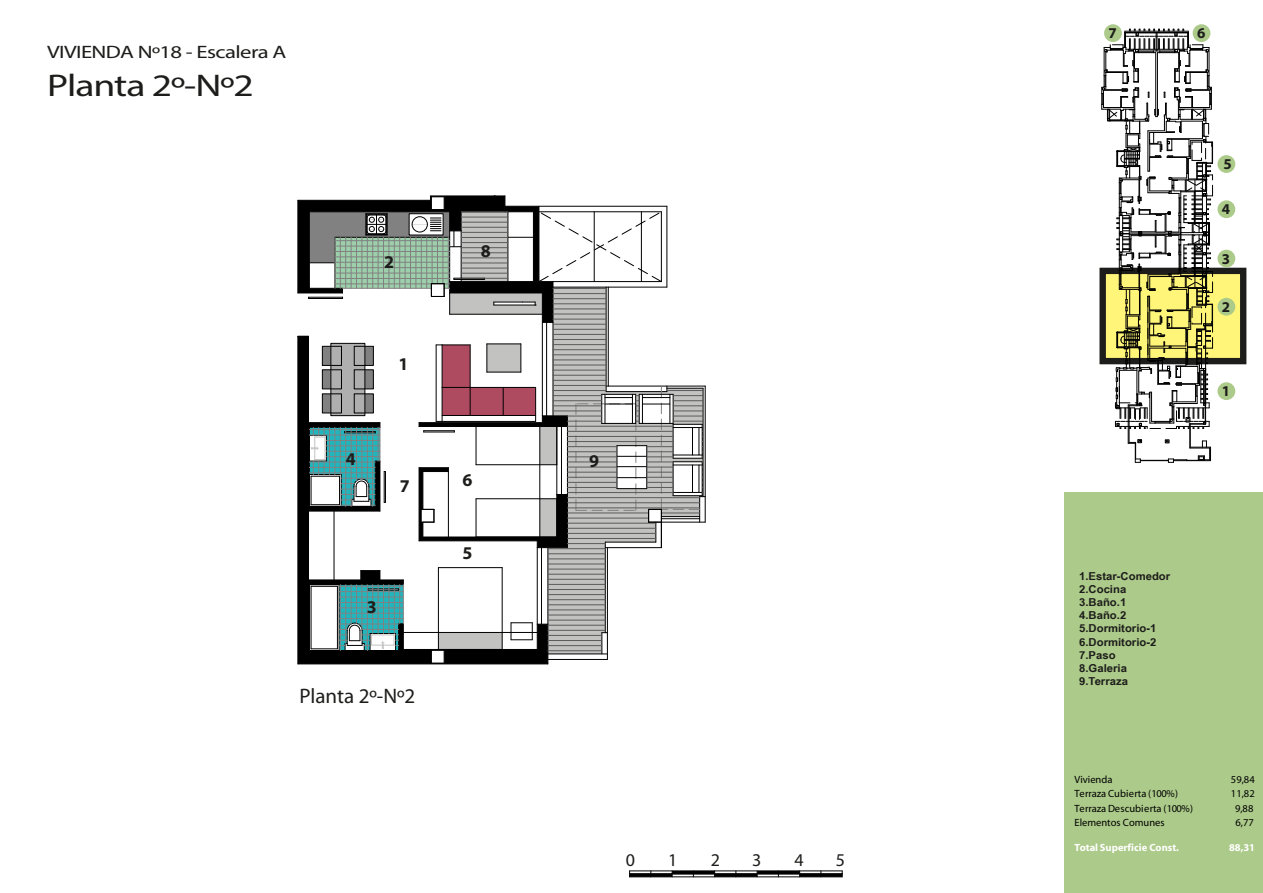
<style>
.page{position:relative;width:1263px;height:893px;background:#fff}
.page>*{position:absolute;margin:0;border:0;box-sizing:border-box;transform-origin:0 0}
.t1{font:31.5px "Myriad Pro";letter-spacing:-.025em;color:#1d1d1b;scale:1.26 1}
.t2{font:21px "Myriad";color:#1d1d1b}
.t3{font:18px "Myriad Pro";letter-spacing:-.025em;color:#1d1d1b;scale:1.26 1}
.t4{font:700 18px "Myriad";color:#1d1d1b}
.t5{font:18px "Myriad";color:#1d1d1b}
.t6{font:700 15px "Myriad";color:#1d1d1b}
.t7{font:700 10.95px/13px "Arial Narrow";color:#1d1d1b;scale:1.26 1}
.t8{font:10.5px "Myriad";color:#000101}
.t9{font:700 10.5px "Myriad";color:#fff}
</style>
<div class="page">
<hr style="left:821px;top:874px;width:21px;height:3px;background:#000">
<hr style="left:800px;top:874px;width:21px;height:3px;background:#000">
<hr style="left:778px;top:871px;width:22px;height:3px;background:#000">
<hr style="left:757px;top:871px;width:21px;height:3px;background:#000">
<hr style="left:736px;top:874px;width:21px;height:3px;background:#000">
<hr style="left:715px;top:874px;width:21px;height:3px;background:#000">
<hr style="left:693px;top:871px;width:22px;height:3px;background:#000">
<hr style="left:672px;top:871px;width:21px;height:3px;background:#000">
<hr style="left:651px;top:874px;width:21px;height:3px;background:#000">
<hr style="left:630px;top:874px;width:21px;height:3px;background:#000">
<hr style="left:630px;top:877px;width:212px;height:1px;background:#000">
<hr style="left:630px;top:874px;width:212px;height:1px;background:#000">
<hr style="left:630px;top:871px;width:212px;height:1px;background:#000">
<div style="left:1103px;top:271px;width:142px;height:89px;background:#fff578"></div>
<div style="left:1099px;top:268px;width:147px;height:96px;border:6px solid #1d1d1b"></div>
<hr style="left:298px;top:664px;width:250px;height:1px;background:#000">
<hr style="left:705px;top:386px;width:1px;height:136px;background:#000">
<svg style="left:298px;top:196px;width:407px;height:468px"></svg>
<svg style="left:1101px;top:29px;width:112px;height:434px"></svg>
<div style="left:1104px;top:24px;width:18px;height:18px;background:#acca89;border-radius:50%"></div>
<div style="left:1193px;top:24px;width:17px;height:18px;background:#acca89;border-radius:50%"></div>
<div style="left:1217px;top:155px;width:18px;height:18px;background:#acca89;border-radius:50%"></div>
<div style="left:1217px;top:200px;width:18px;height:18px;background:#acca89;border-radius:50%"></div>
<div style="left:1217px;top:250px;width:18px;height:17px;background:#acca89;border-radius:50%"></div>
<div style="left:1217px;top:298px;width:18px;height:18px;background:#acca89;border-radius:50%"></div>
<div style="left:1217px;top:382px;width:18px;height:18px;background:#acca89;border-radius:50%"></div>
<div style="left:1064px;top:492px;width:199px;height:401px;background:#acca89"></div>
<h3 class="t3" style="left:47px;top:41px;width:191px">VIVIENDA Nº18 - Escalera A</h3>
<h1 class="t1" style="left:47px;top:66px;width:166px">Planta 2º-Nº2</h1>
<h3 class="t4" style="left:384px;top:252px;width:11px">2</h3>
<h3 class="t4" style="left:346px;top:449px;width:11px">4</h3>
<h3 class="t4" style="left:399px;top:355px;width:11px">1</h3>
<h3 class="t4" style="left:400px;top:476px;width:11px">7</h3>
<h3 class="t4" style="left:367px;top:598px;width:11px">3</h3>
<h2 class="t2" style="left:299px;top:686px;width:117px">Planta 2º-Nº2</h2>
<h3 class="t4" style="left:481px;top:242px;width:11px">8</h3>
<h3 class="t4" style="left:462px;top:471px;width:11px">6</h3>
<h3 class="t4" style="left:462px;top:544px;width:11px">5</h3>
<h3 class="t4" style="left:589px;top:452px;width:11px">9</h3>
<h3 class="t5" style="left:626px;top:851px;width:11px">0</h3>
<h3 class="t5" style="left:668px;top:851px;width:11px">1</h3>
<h3 class="t5" style="left:711px;top:851px;width:11px">2</h3>
<h3 class="t5" style="left:752px;top:851px;width:11px">3</h3>
<h3 class="t5" style="left:794px;top:851px;width:11px">4</h3>
<h3 class="t5" style="left:836px;top:851px;width:11px">5</h3>
<h3 class="t6" style="left:1108px;top:26px;width:10px">7</h3>
<h3 class="t6" style="left:1197px;top:26px;width:10px">6</h3>
<h3 class="t6" style="left:1223px;top:157px;width:10px">5</h3>
<h3 class="t6" style="left:1222px;top:202px;width:10px">4</h3>
<h3 class="t6" style="left:1222px;top:251px;width:10px">3</h3>
<h3 class="t6" style="left:1222px;top:299px;width:10px">2</h3>
<h3 class="t6" style="left:1222px;top:384px;width:10px">1</h3>
<p class="t7" style="left:1079px;top:569px;width:74px">1.Estar-Comedor<br>2.Cocina<br>3.Baño.1<br>4.Baño.2<br>5.Dormitorio-1<br>6.Dormitorio-2<br>7.Paso<br>8.Galeria<br>9.Terraza</p>
<p class="t8" style="left:1074px;top:775px;width:39px">Vivienda</p>
<p class="t8" style="left:1231px;top:775px;width:25px">59,84</p>
<p class="t8" style="left:1074px;top:788px;width:105px">Terraza Cubierta (100%)</p>
<p class="t8" style="left:1231px;top:788px;width:25px">11,82</p>
<p class="t8" style="left:1074px;top:804px;width:120px">Terraza Descubierta (100%)</p>
<p class="t8" style="left:1235px;top:804px;width:20px">9,88</p>
<p class="t8" style="left:1074px;top:817px;width:92px">Elementos Comunes</p>
<p class="t8" style="left:1235px;top:817px;width:20px">6,77</p>
<p class="t9" style="left:1074px;top:842px;width:106px">Total Superficie Const.</p>
<p class="t9" style="left:1229px;top:842px;width:28px">88,31</p>
</div>
